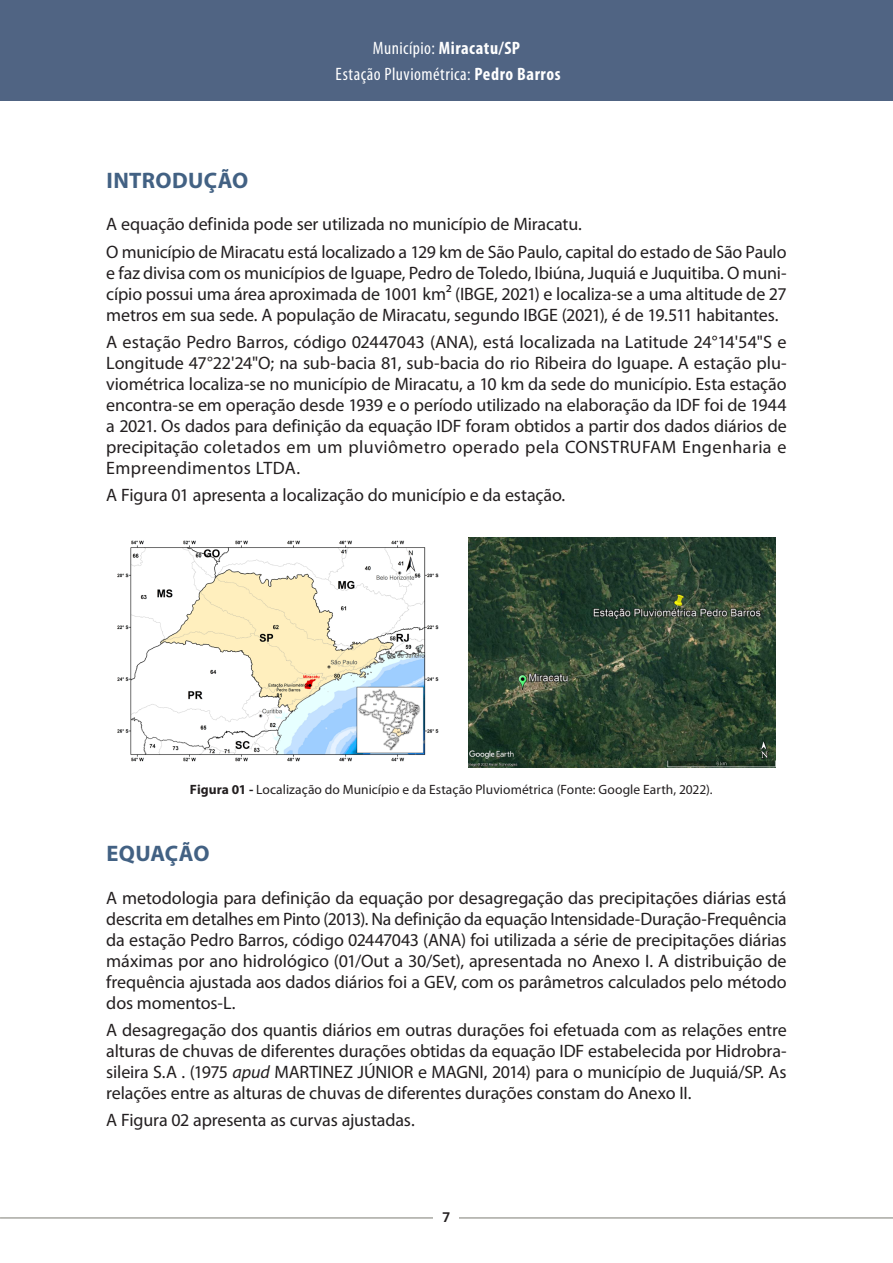
<style>
.page{position:relative;width:893px;height:1263px;background:#fff}
.page>*{position:absolute;margin:0;border:0;box-sizing:border-box;transform-origin:0 0}
.t1{font:700 22.5px "Myriad Pro";letter-spacing:.015em;color:#426183}
.CORPO_TEXTO{font:18px/21px "Myriad Pro";letter-spacing:-.005em;color:#231f20;text-align:justify}
.t2{font:condensed 18px "Myriad Pro";letter-spacing:.03em;color:#fff}
.t3{font:700 condensed 18px "Myriad Pro";letter-spacing:.03em;color:#fff}
.t4{font:13.5px "Myriad Pro";letter-spacing:.005em;color:#231f20}
.t5{font:700 13.5px "Roboto";color:#231f20}
.s1{font-weight:400}
.s2{font-weight:700}
.s3{font-style:italic}
</style>
<div class="page">
<div style="left:0;top:0;width:893px;height:100px;background:#506483"></div>
<hr style="left:0;top:1217px;width:893px;height:1px;background:#7d7c73">
<div style="left:433px;top:1205px;width:26px;height:23px;background:#fff"></div>
<img style="left:118px;top:540px;width:321px;height:222px">
<img style="left:468px;top:537px;width:307px;height:230px">
<p class="t3" style="left:373px;top:37px;width:149px"><span class="s1">Município:</span> Miracatu/SP</p>
<p class="t2" style="left:336px;top:63px;width:226px">Estação Pluviométrica: <span class="s2">Pedro Barros</span></p>
<p class="t1" style="left:107px;top:166px;width:143px">INTRODUÇÃO</p>
<p class="CORPO_TEXTO" style="left:106px;top:213px;width:477px">A equação definida pode ser utilizada no município de Miracatu.</p>
<p class="CORPO_TEXTO" style="left:106px;top:241px;width:682px">O município de Miracatu está localizado a 129 km de São Paulo, capital do estado de São Paulo e faz divisa com os municípios de Iguape, Pedro de Toledo, Ibiúna, Juquiá e Juquitiba. O muni&shy;cípio possui uma área aproximada de 1001 km² (IBGE, 2021) e localiza-se a uma altitude de 27 metros em sua sede. A população de Miracatu, segundo IBGE (2021), é de 19.511 habitantes.</p>
<p class="CORPO_TEXTO" style="left:106px;top:331px;width:682px">A estação Pedro Barros, código 02447043 (ANA), está localizada na Latitude 24°14'54"S e Longitude 47°22'24"O; na sub-bacia 81, sub-bacia do rio Ribeira do Iguape. A estação plu&shy;viométrica localiza-se no município de Miracatu, a 10 km da sede do município. Esta estação encontra-se em operação desde 1939 e o período utilizado na elaboração da IDF foi de 1944 a 2021. Os dados para definição da equação IDF foram obtidos a partir dos dados diários de precipitação coletados em um pluviômetro operado pela CONSTRUFAM Engenharia e Empreendimentos LTDA.</p>
<p class="CORPO_TEXTO" style="left:106px;top:485px;width:460px">A Figura 01 apresenta a localização do município e da estação.</p>
<p class="t4" style="left:190px;top:781px;width:524px"><span class="s2">Figura 01 -</span> Localização do Município e da Estação Pluviométrica (Fonte: Google Earth, 2022).</p>
<p class="t1" style="left:107px;top:839px;width:105px">EQUAÇÃO</p>
<p class="CORPO_TEXTO" style="left:106px;top:887px;width:682px">A metodologia para definição da equação por desagregação das precipitações diárias está descrita em detalhes em Pinto (2013). Na definição da equação Intensidade-Duração-Frequência da estação Pedro Barros, código 02447043 (ANA) foi utilizada a série de precipitações diárias máximas por ano hidrológico (01/Out a 30/Set), apresentada no Anexo I. A distribuição de frequência ajustada aos dados diários foi a GEV, com os parâmetros calculados pelo método dos momentos-L.</p>
<p class="CORPO_TEXTO" style="left:106px;top:1019px;width:682px">A desagregação dos quantis diários em outras durações foi efetuada com as relações entre alturas de chuvas de diferentes durações obtidas da equação IDF estabelecida por Hidrobra&shy;sileira S.A . (1975 <span class="s3">apud</span> MARTINEZ JÚNIOR e MAGNI, 2014) para o município de Juquiá/SP. As relações entre as alturas de chuvas de diferentes durações constam do Anexo II.</p>
<p class="CORPO_TEXTO" style="left:106px;top:1109px;width:310px">A Figura 02 apresenta as curvas ajustadas.</p>
<p class="t5" style="left:443px;top:1208px;width:9px">7</p>
</div>
